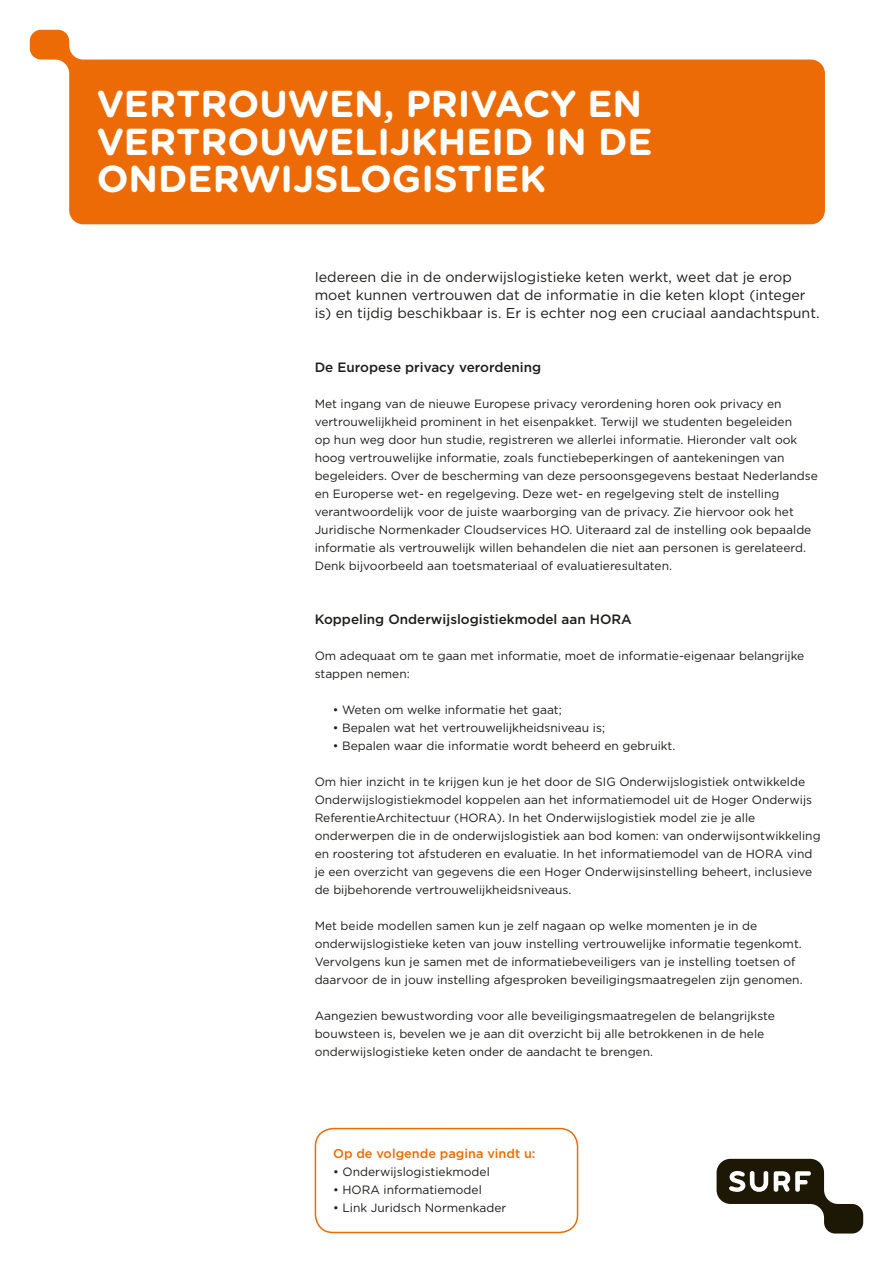
<style>
.page{position:relative;width:893px;height:1263px;background:#fff}
.page>*{position:absolute;margin:0;border:0;box-sizing:border-box;transform-origin:0 0}
.t1{font:700 37.5px/37.5px "Gotham Rounded";color:#fff}
.t2{font:14.25px/18px "Gotham";color:#1d1d1b}
.t3{font:500 13.5px "Gotham";color:#1d1d1b}
.t4{font:500 12.75px "Gotham";color:#ed6b06}
.t5{font:12px/18px "Gotham";color:#1d1d1b}
</style>
<div class="page">
<svg style="left:30px;top:30px;width:795px;height:194px;fill:#ed6b06"></svg>
<svg style="left:717px;top:1159px;width:146px;height:74px"></svg>
<div style="left:315px;top:1128px;width:263px;height:105px;border:2px solid #ed6b06;border-radius:18px"></div>
<h1 class="t1" style="left:97px;top:84px;width:557px">VERTROUWEN, PRIVACY EN<br>VERTROUWELIJKHEID IN DE<br>ONDERWIJSLOGISTIEK</h1>
<p class="t2" style="left:315px;top:267px;width:506px">Iedereen die in de onderwijslogistieke keten werkt, weet dat je erop moet kunnen vertrouwen dat de informatie in die keten klopt (integer is) en tijdig beschikbaar is. Er is echter nog een cruciaal aandachtspunt.</p>
<p class="t3" style="left:315px;top:358px;width:228px">De Europese privacy verordening</p>
<p class="t5" style="left:315px;top:394px;width:505px">Met ingang van de nieuwe Europese privacy verordening horen ook privacy en vertrouwelijkheid prominent in het eisenpakket. Terwijl we studenten begeleiden<br>op hun weg door hun studie, registreren we allerlei informatie. Hieronder valt ook hoog vertrouwelijke informatie, zoals functiebeperkingen of aantekeningen van begeleiders. Over de bescherming van deze persoonsgegevens bestaat Nederlandse en Europerse wet- en regelgeving. Deze wet- en regelgeving stelt de instelling verantwoordelijk voor de juiste waarborging van de privacy. Zie hiervoor ook het Juridische Normenkader Cloudservices HO. Uiteraard zal de instelling ook bepaalde informatie als vertrouwelijk willen behandelen die niet aan personen is gerelateerd.<br>Denk bijvoorbeeld aan toetsmateriaal of evaluatieresultaten.</p>
<p class="t3" style="left:315px;top:610px;width:319px">Koppeling Onderwijslogistiekmodel aan HORA</p>
<p class="t5" style="left:315px;top:646px;width:491px">Om adequaat om te gaan met informatie, moet de informatie-eigenaar belangrijke stappen nemen:</p>
<p class="t5" style="left:333px;top:700px;width:231px">• Weten om welke informatie het gaat;</p>
<p class="t5" style="left:333px;top:718px;width:274px">• Bepalen wat het vertrouwelijkheidsniveau is;</p>
<p class="t5" style="left:333px;top:736px;width:344px">• Bepalen waar die informatie wordt beheerd en gebruikt.</p>
<p class="t5" style="left:315px;top:772px;width:507px">Om hier inzicht in te krijgen kun je het door de SIG Onderwijslogistiek ontwikkelde Onderwijslogistiekmodel koppelen aan het informatiemodel uit de Hoger Onderwijs ReferentieArchitectuur (HORA). In het Onderwijslogistiek model zie je alle onderwerpen die in de onderwijslogistiek aan bod komen: van onderwijsontwikkeling en roostering tot afstuderen en evaluatie. In het informatiemodel van de HORA vind je een overzicht van gegevens die een Hoger Onderwijsinstelling beheert, inclusieve de bijbehorende vertrouwelijkheidsniveaus.</p>
<p class="t5" style="left:315px;top:916px;width:489px">Met beide modellen samen kun je zelf nagaan op welke momenten je in de onderwijslogistieke keten van jouw instelling vertrouwelijke informatie tegenkomt.<br>Vervolgens kun je samen met de informatiebeveiligers van je instelling toetsen of daarvoor de in jouw instelling afgesproken beveiligingsmaatregelen zijn genomen.</p>
<p class="t5" style="left:315px;top:1006px;width:462px">Aangezien bewustwording voor alle beveiligingsmaatregelen de belangrijkste bouwsteen is, bevelen we je aan dit overzicht bij alle betrokkenen in de hele onderwijslogistieke keten onder de aandacht te brengen.</p>
<p class="t4" style="left:333px;top:1145px;width:204px">Op de volgende pagina vindt u:</p>
<p class="t5" style="left:333px;top:1162px;width:158px">• Onderwijslogistiekmodel</p>
<p class="t5" style="left:333px;top:1180px;width:150px">• HORA informatiemodel</p>
<p class="t5" style="left:333px;top:1198px;width:175px">• Link Juridsch Normenkader</p>
</div>
